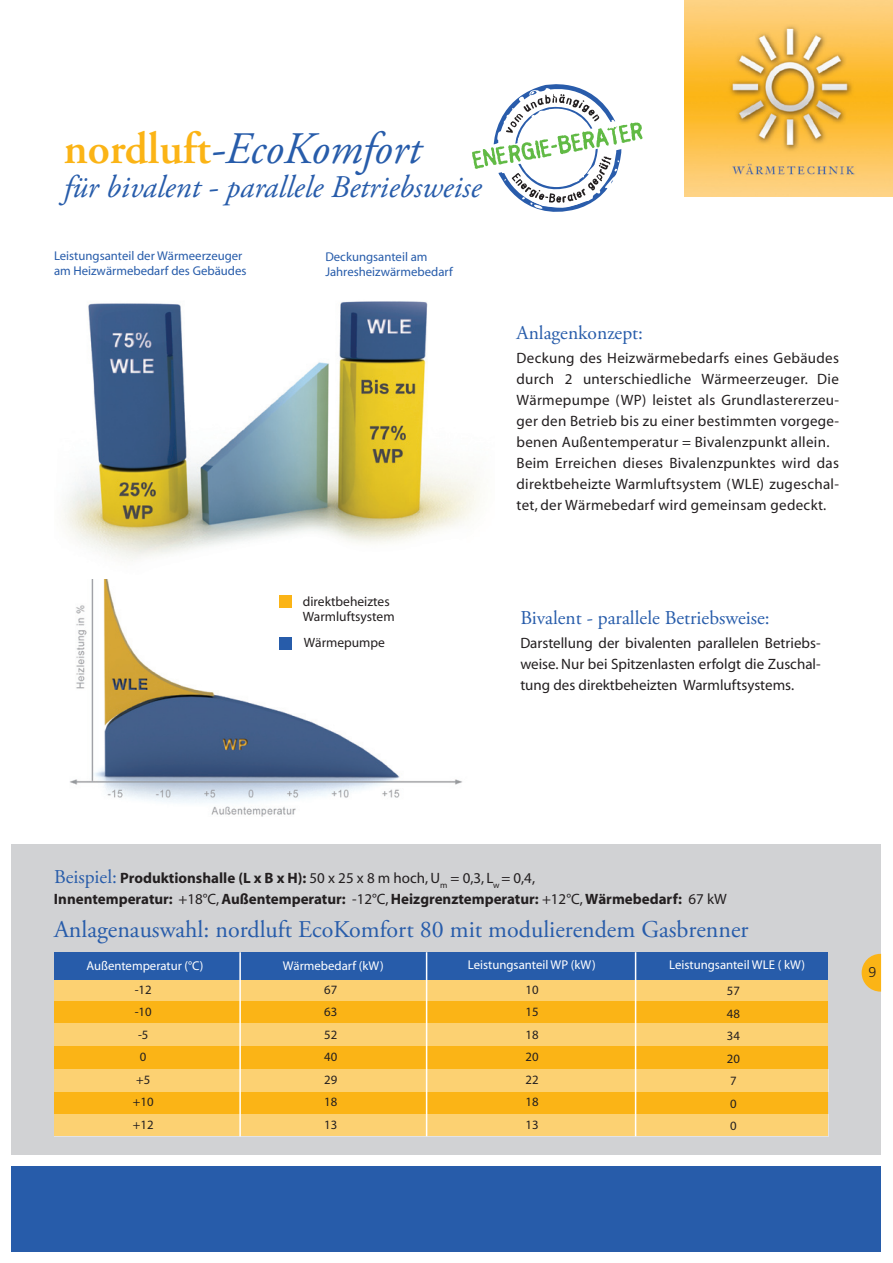
<style>
.page{position:relative;width:893px;height:1263px;background:#fff}
.page>*{position:absolute;margin:0;border:0;box-sizing:border-box;transform-origin:0 0}
.t1{font:italic 45px "Adobe Garamond Pro";color:#275caa}
.t2{font:italic 31.5px "Adobe Garamond Pro";color:#275caa}
.t3{font:24px "Adobe Garamond Pro";color:#275caa}
.t4{font:19.5px "Adobe Garamond Pro";color:#275caa}
.t5{font:15px/21px "Myriad";letter-spacing:.02em;color:#231f20}
.t6{font:700 15px/21px "Myriad";color:#231f20}
.t7{font:300 14.25px "Frutiger";color:#231f20}
.t8{font:13.5px/15px "Myriad";color:#231f20}
.t9{font:12.75px/15px "Myriad";color:#275caa}
.t10{font:12.75px "Myriad";color:#fff}
.t11{font:12.75px/22.5px "Myriad";color:#231f20;text-align:justify}
.s1{font-family:"Adobe Garamond";font-weight:600;font-style:normal;color:#fbb416}
.s2{font-family:"Adobe Garamond Pro";font-weight:400;font-size:19.5px;color:#275caa}
.s3{font-weight:400}
</style>
<div class="page">
<div style="left:12px;top:844px;width:869px;height:311px;background:#d1d2d4"></div>
<img style="left:70px;top:579px;width:392px;height:238px">
<svg style="left:472px;top:84px;width:171px;height:128px"></svg>
<img style="left:685px;top:0;width:208px;height:196px">
<img style="left:64px;top:301px;width:416px;height:260px">
<div style="left:12px;top:1166px;width:869px;height:85px;background:#275caa"></div>
<div style="left:54px;top:977px;width:774px;height:159px;background:#fbb416"></div>
<div style="left:54px;top:978px;width:774px;height:23px;background:#fcd172"></div>
<div style="left:54px;top:952px;width:774px;height:27px;background:#275caa"></div>
<hr style="left:239px;top:952px;width:2px;height:184px;background:#fff">
<hr style="left:426px;top:952px;width:1px;height:184px;background:#fff">
<hr style="left:635px;top:952px;width:1px;height:184px;background:#fff">
<div style="left:54px;top:1023px;width:774px;height:23px;background:#fcd172"></div>
<div style="left:54px;top:1069px;width:774px;height:23px;background:#fcd172"></div>
<div style="left:54px;top:1114px;width:774px;height:22px;background:#fcd172"></div>
<svg style="left:862px;top:954px;width:19px;height:37px"></svg>
<div style="left:279px;top:637px;width:13px;height:12px;background:#275caa"></div>
<div style="left:279px;top:595px;width:13px;height:13px;background:#fbb416"></div>
<h1 class="t1" style="left:64px;top:121px;width:359px"><span class="s1">nordluft</span>-EcoKomfort</h1>
<h2 class="t2" style="left:64px;top:168px;width:419px">für bivalent - parallele Betriebsweise</h2>
<p class="t9" style="left:54px;top:249px;width:194px">Leistungsanteil der Wärmeerzeuger am Heizwärmebedarf des Gebäudes</p>
<p class="t9" style="left:325px;top:250px;width:129px">Deckungsanteil am<br>Jahresheizwärmebedarf</p>
<p class="t8" style="left:303px;top:595px;width:93px">direktbeheiztes<br>Warmluftsystem</p>
<p class="t8" style="left:304px;top:636px;width:83px">Wärmepumpe</p>
<h3 class="t4" style="left:516px;top:321px;width:128px">Anlagenkonzept:</h3>
<p class="t5" style="left:516px;top:348px;width:324px">Deckung des Heizwärmebedarfs eines Gebäudes durch 2 unterschiedliche Wärmeerzeuger. Die Wärmepumpe (WP) leistet als Grundlastererzeu&shy;ger den Betrieb bis zu einer bestimmten vorgege&shy;benen Außentemperatur = Bivalenzpunkt allein.<br>Beim Erreichen dieses Bivalenzpunktes wird das direktbeheizte Warmluftsystem (WLE) zugeschal&shy;tet, der Wärmebedarf wird gemeinsam gedeckt.</p>
<h3 class="t4" style="left:520px;top:606px;width:251px">Bivalent - parallele Betriebsweise:</h3>
<p class="t5" style="left:520px;top:633px;width:302px;text-align:justify">Darstellung der bivalenten parallelen Betriebs&shy;weise. Nur bei Spitzenlasten erfolgt die Zuschal&shy;tung des direktbeheizten Warmluftsystems.</p>
<p class="t6" style="left:54px;top:868px;width:674px"><span class="s2">Beispiel:</span> Produktionshalle (L x B x H): <span class="s3">50 x 25 x 8 m hoch, U</span><sub>m</sub> <span class="s3">= 0,3, L</span><sub>w</sub> <span class="s3">= 0,4,<br></span>Innentemperatur: <span class="s3">+18°C,</span> Außentemperatur: <span class="s3">-12°C,</span> Heizgrenztemperatur: <span class="s3">+12°C,</span> Wärmebedarf: <span class="s3">67 kW</span></p>
<h3 class="t3" style="left:54px;top:915px;width:696px">Anlagenauswahl: nordluft EcoKomfort 80 mit modulierendem Gasbrenner</h3>
<p class="t10" style="left:86px;top:959px;width:118px">Außentemperatur (°C)</p>
<p class="t10" style="left:283px;top:960px;width:102px">Wärmebedarf (kW)</p>
<p class="t10" style="left:468px;top:959px;width:129px">Leistungsanteil WP (kW)</p>
<p class="t10" style="left:669px;top:958px;width:137px">Leistungsanteil WLE ( kW)</p>
<p class="t11" style="left:133px;top:979px;width:22px;text-align:center">-12 -10 -5<br>0 +5 +10 +12</p>
<p class="t11" style="left:324px;top:978px;width:15px">67<br>63<br>52<br>40<br>29<br>18<br>13</p>
<p class="t11" style="left:526px;top:978px;width:15px">10<br>15<br>18<br>20<br>22<br>18<br>13</p>
<p class="t11" style="left:727px;top:980px;width:15px;text-align:left">57<br>48<br>34<br>20<br>7<br>0<br>0</p>
<p class="t7" style="left:868px;top:964px;width:9px">9</p>
</div>
